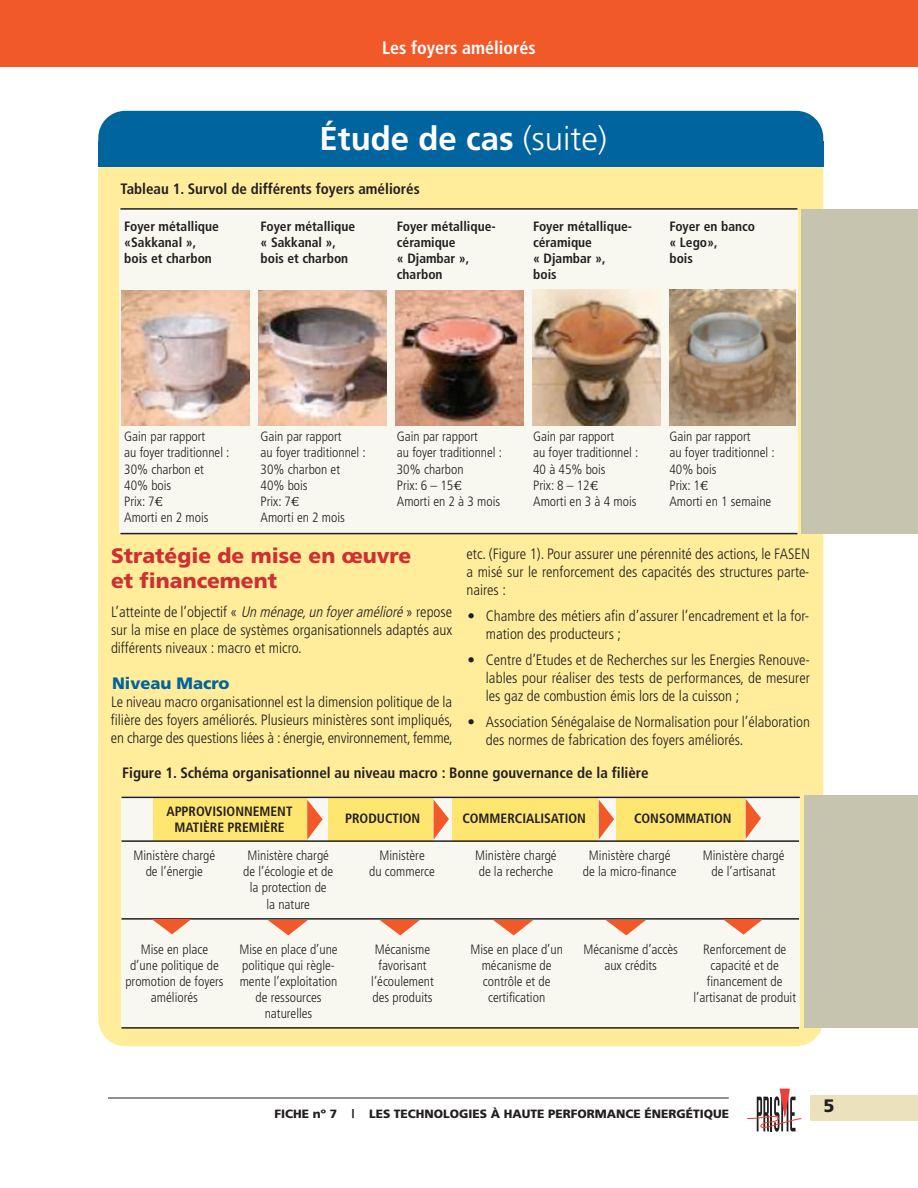
<style>
.page{position:relative;width:918px;height:1188px;background:#fff}
.page>*{position:absolute;margin:0;border:0;box-sizing:border-box;transform-origin:0 0}
.t1{font:700 33px "Frutiger";color:#fff}
.t2{font:900 21px/25.2px "Frutiger";color:#ce3031}
.t3{font:700 condensed 18px "Frutiger";color:#fff}
.t4{font:900 18px "Frutiger";color:#231f20}
.t5{font:900 16.5px "Frutiger";color:#00649e}
.t6{font:300 condensed 15px/18px "Frutiger";color:#231f20;text-align:justify}
.t7{font:700 condensed 15px "Frutiger";color:#231f20}
.t8{font:300 condensed 13.5px/16.2px "Frutiger";color:#231f20;text-align:center}
.t9{font:700 condensed 13.5px/16.2px "Frutiger";color:#231f20}
.t10{font:900 12px "Frutiger";color:#231f20}
.s1{font-weight:300}
.s2{font-family:"Cambria";font-weight:400;font-stretch:normal}
.s3{font-style:italic}
</style>
<div class="page">
<div style="left:98px;top:120px;width:725px;height:926px;background:#ffed9c;border-radius:27px"></div>
<div style="left:120px;top:208px;width:678px;height:325px;background:#f9f8f0"></div>
<div style="left:122px;top:796px;width:678px;height:231px;background:#f9f8f0"></div>
<div style="left:153px;top:798px;width:154px;height:43px;background:#ffe670"></div>
<div style="left:328px;top:798px;width:104px;height:43px;background:#ffe670"></div>
<div style="left:452px;top:798px;width:146px;height:43px;background:#ffe670"></div>
<div style="left:616px;top:798px;width:129px;height:43px;background:#ffe670"></div>
<div style="left:98px;top:111px;width:725px;height:56px;background:#00649e;border-radius:27px"></div>
<div style="left:98px;top:141px;width:726px;height:26px;background:#00649e"></div>
<div style="left:0;top:0;width:918px;height:67px;background:#f15929"></div>
<div style="left:810px;top:1095px;width:108px;height:25px;background:#ebe1bd"></div>
<hr style="left:108px;top:1098px;width:621px;height:1px;background:#231f20">
<svg style="left:747px;top:1089px;width:55px;height:43px"></svg>
<img style="left:122px;top:290px;width:128px;height:135px">
<img style="left:259px;top:290px;width:127px;height:135px">
<img style="left:396px;top:290px;width:127px;height:135px">
<img style="left:533px;top:289px;width:127px;height:136px">
<img style="left:670px;top:289px;width:126px;height:136px">
<hr style="left:120px;top:208px;width:677px;height:2px;background:#231f20">
<hr style="left:120px;top:533px;width:677px;height:1px;background:#231f20">
<hr style="left:122px;top:797px;width:678px;height:1px;background:#231f20">
<hr style="left:122px;top:840px;width:677px;height:2px;background:#231f20">
<hr style="left:122px;top:918px;width:677px;height:2px;background:#231f20">
<hr style="left:122px;top:1027px;width:677px;height:2px;background:#231f20">
<svg style="left:307px;top:800px;width:16px;height:40px"></svg>
<svg style="left:434px;top:800px;width:15px;height:39px"></svg>
<svg style="left:599px;top:800px;width:15px;height:39px"></svg>
<svg style="left:746px;top:799px;width:15px;height:40px"></svg>
<svg style="left:151px;top:919px;width:41px;height:15px"></svg>
<svg style="left:268px;top:920px;width:40px;height:16px"></svg>
<svg style="left:380px;top:920px;width:40px;height:16px"></svg>
<svg style="left:493px;top:920px;width:40px;height:16px"></svg>
<svg style="left:606px;top:920px;width:40px;height:16px"></svg>
<svg style="left:723px;top:919px;width:40px;height:16px"></svg>
<div style="left:801px;top:209px;width:117px;height:325px;background:#c6c4ae"></div>
<div style="left:804px;top:796px;width:114px;height:232px;background:#c6c4ae"></div>
<h3 class="t3" style="left:382px;top:40px;width:155px">Les foyers améliorés</h3>
<h1 class="t1" style="left:320px;top:125px;width:289px">Étude de cas <span class="s1">(suite)</span></h1>
<p class="t7" style="left:121px;top:183px;width:301px">Tableau 1. Survol de différents foyers améliorés</p>
<p class="t9" style="left:124px;top:219px;width:96px">Foyer métallique «Sakkanal », bois et charbon</p>
<p class="t9" style="left:261px;top:219px;width:96px">Foyer métallique « Sakkanal », bois et charbon</p>
<p class="t9" style="left:397px;top:219px;width:100px">Foyer métallique&shy;céramique<br>« Djambar », charbon</p>
<p class="t9" style="left:533px;top:219px;width:100px">Foyer métallique&shy;céramique<br>« Djambar », bois</p>
<p class="t9" style="left:669px;top:219px;width:87px">Foyer en banco « Lego»,<br>bois</p>
<p class="t8" style="left:124px;top:430px;width:107px;text-align:left">Gain par rapport<br>au foyer traditionnel :<br>30% charbon et<br>40% bois<br>Prix: 7<span class="s2">€<br></span>Amorti en 2 mois</p>
<p class="t8" style="left:261px;top:430px;width:107px;text-align:left">Gain par rapport<br>au foyer traditionnel :<br>30% charbon et<br>40% bois<br>Prix: 7<span class="s2">€<br></span>Amorti en 2 mois</p>
<p class="t8" style="left:397px;top:430px;width:107px;text-align:left">Gain par rapport<br>au foyer traditionnel :<br>30% charbon<br>Prix: 6 – 15<span class="s2">€<br></span>Amorti en 2 à 3 mois</p>
<p class="t8" style="left:533px;top:430px;width:107px;text-align:left">Gain par rapport<br>au foyer traditionnel :<br>40 à 45% bois<br>Prix: 8 – 12<span class="s2">€<br></span>Amorti en 3 à 4 mois</p>
<p class="t8" style="left:669px;top:430px;width:107px;text-align:left">Gain par rapport<br>au foyer traditionnel :<br>40% bois<br>Prix: 1<span class="s2">€<br></span>Amorti en 1 semaine</p>
<h2 class="t2" style="left:111px;top:545px;width:302px">Stratégie de mise en œuvre et financement</h2>
<p class="t6" style="left:111px;top:604px;width:343px">L’atteinte de l’objectif « <span class="s3">Unménage,unfoyeramélioré</span>» repose sur la mise en place de systèmes organisationnels adaptés aux différents niveaux : macro et micro.</p>
<p class="t5" style="left:112px;top:676px;width:119px">Niveau Macro</p>
<p class="t6" style="left:111px;top:694px;width:343px">Le niveau macro organisationnel est la dimension politique de la filière des foyers améliorés. Plusieurs ministères sont impliqués, en charge des questions liées à : énergie, environnement, femme,</p>
<p class="t6" style="left:466px;top:546px;width:345px">etc. (Figure 1). Pour assurer une pérennité des actions, le FASEN a misé sur le renforcement des capacités des structures parte&shy;naires :</p>
<p class="t6" style="left:486px;top:608px;width:325px;text-indent:-18px">• Chambre des métiers afin d’assurer l’encadrement et la for&shy;mation des producteurs ;</p>
<p class="t6" style="left:486px;top:652px;width:326px;text-indent:-18px">• Centre d’Etudes et de Recherches sur les Energies Renouve&shy;lables pour réaliser des tests de performances, de mesurer les gaz de combustion émis lors de la cuisson ;</p>
<p class="t6" style="left:486px;top:714px;width:326px;text-indent:-18px">• Association Sénégalaise de Normalisation pour l’élaboration des normes de fabrication des foyers améliorés.</p>
<p class="t7" style="left:122px;top:767px;width:528px">Figure 1. Schéma organisationnel au niveau macro : Bonne gouvernance de la filière</p>
<p class="t9" style="left:166px;top:804px;width:128px;text-align:center">APPROVISIONNEMENT<br>MATIÈRE PREMIÈRE</p>
<p class="t9" style="left:345px;top:812px;width:77px">PRODUCTION</p>
<p class="t9" style="left:462px;top:812px;width:125px">COMMERCIALISATION</p>
<p class="t9" style="left:634px;top:812px;width:99px">CONSOMMATION</p>
<p class="t8" style="left:134px;top:848px;width:83px">Ministère chargé de l’énergie</p>
<p class="t8" style="left:243px;top:848px;width:91px">Ministère chargé de l’écologie et de la protection de<br>la nature</p>
<p class="t8" style="left:369px;top:848px;width:67px">Ministère<br>du commerce</p>
<p class="t8" style="left:475px;top:848px;width:83px;text-align:left">Ministère chargé de la recherche</p>
<p class="t8" style="left:583px;top:848px;width:95px">Ministère chargé de la micro-finance</p>
<p class="t8" style="left:703px;top:848px;width:83px">Ministère chargé de l’artisanat</p>
<p class="t8" style="left:125px;top:942px;width:100px">Mise en place d’une politique de promotion de foyers améliorés</p>
<p class="t8" style="left:239px;top:942px;width:100px">Mise en place d’une politique qui règle&shy;mente l’exploitation de ressources naturelles</p>
<p class="t8" style="left:371px;top:942px;width:64px">Mécanisme favorisant l’écoulement des produits</p>
<p class="t8" style="left:470px;top:942px;width:94px">Mise en place d’un mécanisme de contrôle et de certification</p>
<p class="t8" style="left:583px;top:942px;width:96px">Mécanisme d’accès aux crédits</p>
<p class="t8" style="left:694px;top:942px;width:104px">Renforcement de capacité et de financement de l’artisanat de produit</p>
<p class="t10" style="left:275px;top:1109px;width:456px">FICHE nº 7 | LES TECHNOLOGIES À HAUTE PERFORMANCE ÉNERGÉTIQUE</p>
<h3 class="t4" style="left:824px;top:1098px;width:13px">5</h3>
</div>
